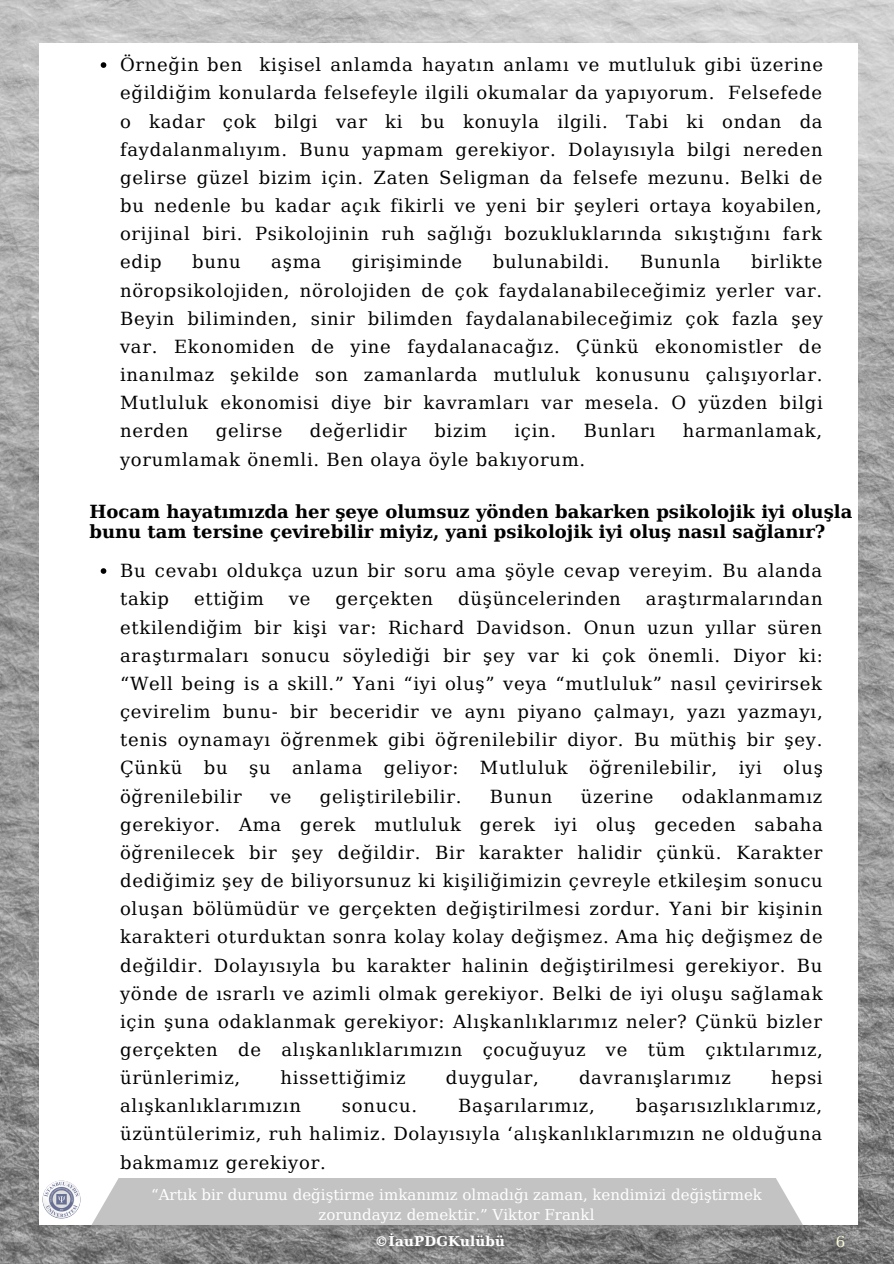
<style>
.page{position:relative;width:894px;height:1264px;background:#fff}
.page>*{position:absolute;margin:0;border:0;box-sizing:border-box;transform-origin:0 0}
.t1{font:18px/28.2px "DejaVu Serif";letter-spacing:.04em;color:#000;text-align:justify}
.t2{font:700 18px/19.2px "DejaVu Serif";color:#000}
.t3{font:15px/20.2px "DejaVu Serif";color:#fff;text-align:center}
.t4{font:15px "DejaVu Serif";color:#fafadb}
.t5{font:700 13.5px "DejaVu Serif";letter-spacing:.015em;color:#fff}
</style>
<div class="page">
<img style="left:0;top:0;width:893px;height:1263px">
<div style="left:39px;top:43px;width:818px;height:1181px;background:#fff"></div>
<svg style="left:101px;top:62px;width:5px;height:6px"></svg>
<svg style="left:101px;top:568px;width:5px;height:6px"></svg>
<svg style="left:89px;top:1178px;width:715px;height:50px;background:#c1c1c1"></svg>
<img style="left:42px;top:1180px;width:38px;height:38px;border-radius:50%">
<p class="t1" style="left:120px;top:51px;width:704px">Örneğin ben kişisel anlamda hayatın anlamı ve mutluluk gibi üzerine eğildiğim konularda felsefeyle ilgili okumalar da yapıyorum. Felsefede o kadar çok bilgi var ki bu konuyla ilgili. Tabi ki ondan da faydalanmalıyım. Bunu yapmam gerekiyor. Dolayısıyla bilgi nereden gelirse güzel bizim için. Zaten Seligman da felsefe mezunu. Belki de bu nedenle bu kadar açık fikirli ve yeni bir şeyleri ortaya koyabilen, orijinal biri. Psikolojinin ruh sağlığı bozukluklarında sıkıştığını fark edip</p>
<p class="t1" style="left:120px;top:248px;width:704px;text-indent:631px">birlikte nöropsikolojiden, nörolojiden de çok faydalanabileceğimiz yerler var.<br>Beyin biliminden, sinir bilimden faydalanabileceğimiz çok fazla şey var. Ekonomiden de yine faydalanacağız. Çünkü ekonomistler de inanılmaz şekilde son zamanlarda mutluluk konusunu çalışıyorlar.<br>Mutluluk ekonomisi diye bir kavramları var mesela. O yüzden bilgi nerden</p>
<p class="t1" style="left:192px;top:248px;width:50px">bunu</p>
<p class="t1" style="left:271px;top:248px;width:51px">aşma</p>
<p class="t1" style="left:351px;top:248px;width:112px">girişiminde</p>
<p class="t1" style="left:492px;top:248px;width:118px">bulunabildi.</p>
<p class="t1" style="left:640px;top:248px;width:82px">Bununla</p>
<p class="t1" style="left:216px;top:417px;width:68px">gelirse</p>
<p class="t1" style="left:310px;top:417px;width:98px">değerlidir</p>
<p class="t1" style="left:434px;top:417px;width:54px">bizim</p>
<p class="t1" style="left:514px;top:417px;width:43px">için.</p>
<p class="t1" style="left:583px;top:417px;width:73px">Bunları</p>
<p class="t1" style="left:682px;top:417px;width:141px">harmanlamak,</p>
<p class="t1" style="left:120px;top:445px;width:466px">yorumlamak önemli. Ben olaya öyle bakıyorum.</p>
<p class="t2" style="left:89px;top:502px;width:764px">Hocam hayatımızda her şeye olumsuz yönden bakarken psikolojik iyi oluşla bunu tam tersine çevirebilir miyiz, yani psikolojik iyi oluş nasıl sağlanır?</p>
<p class="t1" style="left:120px;top:557px;width:703px">Bu cevabı oldukça uzun bir soru ama şöyle cevap vereyim. Bu alanda takip</p>
<p class="t1" style="left:194px;top:585px;width:71px">ettiğim</p>
<p class="t1" style="left:289px;top:585px;width:23px">ve</p>
<p class="t1" style="left:335px;top:585px;width:99px">gerçekten</p>
<p class="t1" style="left:458px;top:585px;width:164px">düşüncelerinden</p>
<p class="t1" style="left:120px;top:585px;width:704px;text-indent:525px">araştırmalarından etkilendiğim bir kişi var: Richard Davidson. Onun uzun yıllar süren araştırmaları sonucu söylediği bir şey var ki çok önemli. Diyor ki: “Well being is a skill.” Yani “iyi oluş” veya “mutluluk” nasıl çevirirsek çevirelim bunu- bir beceridir ve aynı piyano çalmayı, yazı yazmayı, tenis oynamayı öğrenmek gibi öğrenilebilir diyor. Bu müthiş bir şey.<br>Çünkü bu şu anlama geliyor: Mutluluk öğrenilebilir, iyi oluş öğrenilebilir</p>
<p class="t1" style="left:270px;top:782px;width:23px">ve</p>
<p class="t1" style="left:320px;top:782px;width:143px">geliştirilebilir.</p>
<p class="t1" style="left:490px;top:782px;width:64px">Bunun</p>
<p class="t1" style="left:580px;top:782px;width:74px">üzerine</p>
<p class="t1" style="left:120px;top:782px;width:704px;text-indent:561px">odaklanmamız gerekiyor. Ama gerek mutluluk gerek iyi oluş geceden sabaha öğrenilecek bir şey değildir. Bir karakter halidir çünkü. Karakter dediğimiz şey de biliyorsunuz ki kişiliğimizin çevreyle etkileşim sonucu oluşan bölümüdür ve gerçekten değiştirilmesi zordur. Yani bir kişinin karakteri oturduktan sonra kolay kolay değişmez. Ama hiç değişmez de değildir. Dolayısıyla bu karakter halinin değiştirilmesi gerekiyor. Bu yönde de ısrarlı ve azimli olmak gerekiyor. Belki de iyi oluşu sağlamak için şuna odaklanmak gerekiyor: Alışkanlıklarımız neler? Çünkü bizler gerçekten de alışkanlıklarımızın çocuğuyuz ve tüm çıktılarımız, ürünlerimiz,</p>
<p class="t1" style="left:280px;top:1063px;width:127px">hissettiğimiz</p>
<p class="t1" style="left:445px;top:1063px;width:95px">duygular,</p>
<p class="t1" style="left:579px;top:1063px;width:153px">davranışlarımız</p>
<p class="t1" style="left:770px;top:1063px;width:53px">hepsi</p>
<p class="t1" style="left:120px;top:1091px;width:182px">alışkanlıklarımızın</p>
<p class="t1" style="left:342px;top:1091px;width:77px">sonucu.</p>
<p class="t1" style="left:458px;top:1091px;width:138px">Başarılarımız,</p>
<p class="t1" style="left:120px;top:1091px;width:703px;text-indent:515px">başarısızlıklarımız, üzüntülerimiz, ruh halimiz. Dolayısıyla ‘alışkanlıklarımızın ne olduğuna bakmamız gerekiyor.</p>
<p class="t3" style="left:151px;top:1184px;width:612px">“Artık bir durumu değiştirme imkanımız olmadığı zaman, kendimizi değiştirmek zorundayız demektir.” Viktor Frankl</p>
<p class="t5" style="left:375px;top:1233px;width:132px">©İauPDGKulübü</p>
<p class="t4" style="left:835px;top:1232px;width:11px">6</p>
</div>
